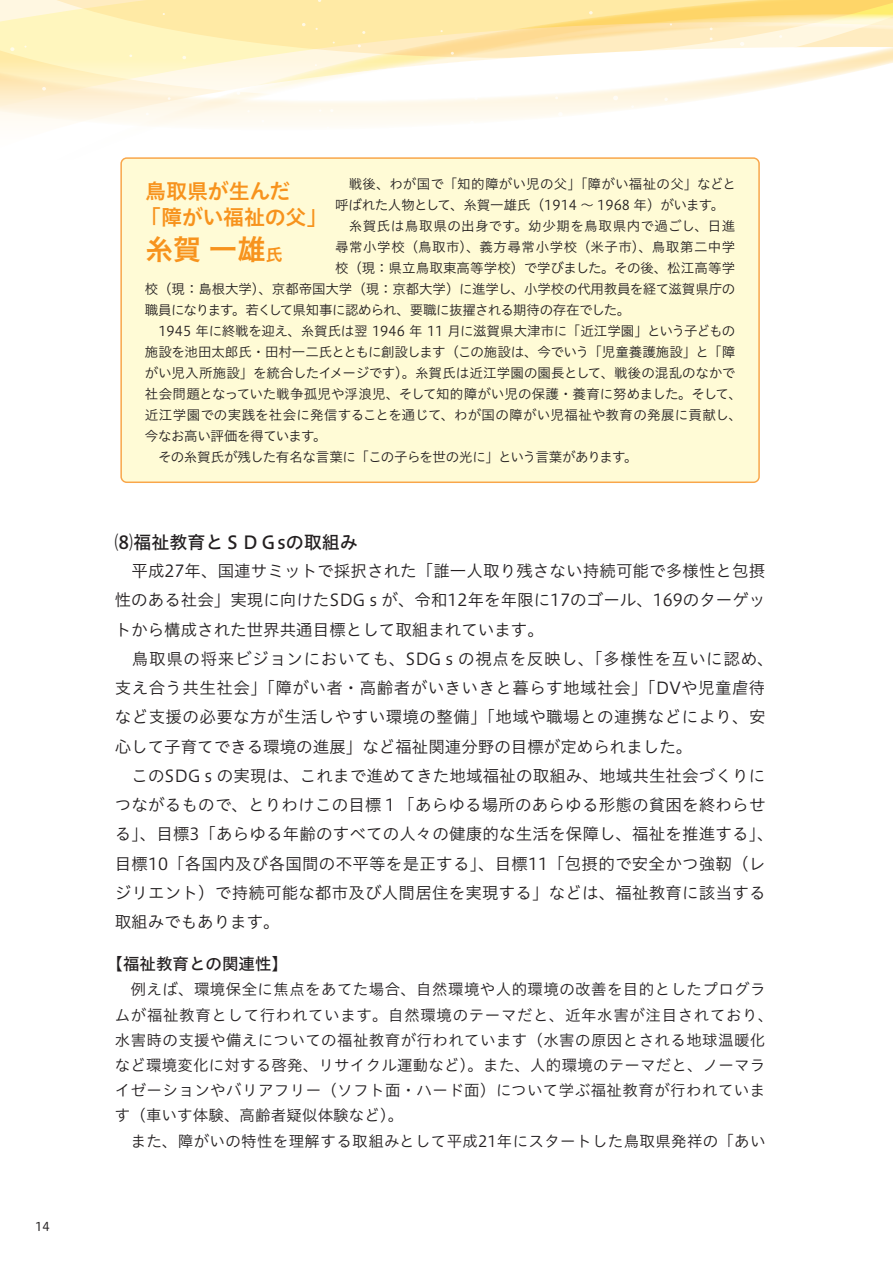
<style>
.page{position:relative;width:893px;height:1263px;background:#fff}
.page>*{position:absolute;margin:0;border:0;box-sizing:border-box;transform-origin:0 0}
.t1{font:28.5px "Hiragino UD Sans Std W6";color:#f7931d}
.t2{font:21px/25.5px "Hiragino UD Sans Std W6";letter-spacing:-.01em;color:#f7931d}
.t3{font:18px "Hiragino UD Sans Std W5";color:#231f20}
.t4{font:16.5px/29.2px "Hiragino UD Sans Std W3";letter-spacing:.01em;color:#231f20}
.t5{font:16.5px "Hiragino UD Sans Std W5";color:#231f20}
.t6{font:15.45px/25.2px "Hiragino UD Sans Std W3";letter-spacing:.03em;color:#231f20}
.t7{font:13.5px "Hiragino UD Sans Std W3";letter-spacing:-.005em;color:#231f20}
.t8{font:13.5px "Hiragino UD Sans Std W3";letter-spacing:.015em;color:#231f20}
.t9{font:13.5px "Hiragino UD Sans Std W3";letter-spacing:-.05em;color:#231f20}
.t10{font:13.5px "Hiragino UD Sans Std W3";letter-spacing:-.025em;color:#231f20}
.t11{font:13.5px "Hiragino UD Sans Std W3";letter-spacing:.02em;color:#231f20}
.t12{font:13.5px "Hiragino UD Sans Std W3";letter-spacing:.04em;color:#231f20}
.t13{font:13.5px "Hiragino UD Sans Std W3";letter-spacing:.035em;color:#231f20}
.t14{font:13.5px "Hiragino UD Sans Std W3";letter-spacing:-.03em;color:#231f20}
.t15{font:12px "Hiragino UD Sans R Std W4";color:#231f20}
.s1{font-size:17.1px}
</style>
<div class="page">
<svg style="left:0;top:0;width:893px;height:60px;background:#feedad"></svg>
<svg style="left:10px;top:47px;width:4px;height:4px"></svg>
<svg style="left:302px;top:23px;width:4px;height:3px"></svg>
<svg style="left:436px;top:11px;width:457px;height:49px"></svg>
<svg style="left:182px;top:56px;width:4px;height:3px"></svg>
<svg style="left:0;top:60px;width:893px;height:65px"></svg>
<div style="left:120px;top:157px;width:640px;height:326px;background:#fffbd6"></div>
<p class="t15" style="left:35px;top:1217px;width:16px">14</p>
<p class="t11" style="left:335px;top:174px;width:402px">　戦後、わが国で「知的障がい児の父」「障がい福祉の父」などと</p>
<p class="t7" style="left:335px;top:195px;width:391px">呼ばれた人物として、糸賀一雄氏（1914 ～ 1968 年）がいます。</p>
<p class="t13" style="left:335px;top:216px;width:401px">　糸賀氏は鳥取県の出身です。幼少期を鳥取県内で過ごし、日進</p>
<p class="t12" style="left:335px;top:237px;width:402px">尋常小学校（鳥取市）、義方尋常小学校（米子市）、鳥取第二中学</p>
<p class="t7" style="left:335px;top:258px;width:401px">校（現：県立鳥取東高等学校）で学びました。その後、松江高等学</p>
<p class="t7" style="left:145px;top:279px;width:592px">校（現：島根大学）、京都帝国大学（現：京都大学）に進学し、小学校の代用教員を経て滋賀県庁の</p>
<p class="t9" style="left:145px;top:300px;width:487px">職員になります。若くして県知事に認められ、要職に抜擢される期待の存在でした。</p>
<p class="t7" style="left:145px;top:321px;width:592px">　1945 年に終戦を迎え、糸賀氏は翌 1946 年 11 月に滋賀県大津市に「近江学園」という子どもの</p>
<p class="t7" style="left:145px;top:342px;width:592px">施設を池田太郎氏・田村一二氏とともに創設します（この施設は、今でいう「児童養護施設」と「障</p>
<p class="t7" style="left:145px;top:363px;width:592px">がい児入所施設」を統合したイメージです）。糸賀氏は近江学園の園長として、戦後の混乱のなかで</p>
<p class="t7" style="left:145px;top:384px;width:598px">社会問題となっていた戦争孤児や浮浪児、そして知的障がい児の保護・養育に努めました。そして、</p>
<p class="t8" style="left:145px;top:405px;width:598px">近江学園での実践を社会に発信することを通じて、わが国の障がい児福祉や教育の発展に貢献し、</p>
<p class="t14" style="left:145px;top:426px;width:183px">今なお高い評価を得ています。</p>
<p class="t10" style="left:145px;top:447px;width:494px">　その糸賀氏が残した有名な言葉に「この子らを世の光に」という言葉があります。</p>
<p class="t2" style="left:140px;top:177px;width:189px">鳥取県が生んだ<br>「障がい福祉の父」</p>
<p class="t1" style="left:145px;top:227px;width:140px">糸賀 一雄<span class="s1">氏</span></p>
<p class="t3" style="left:115px;top:529px;width:245px">⑻福祉教育とＳＤＧsの取組み</p>
<p class="t4" style="left:115px;top:555px;width:652px;text-align:justify">　平成27年、国連サミットで採択された「誰一人取り残さない持続可能で多様性と包摂性のある社会」実現に向けたSDGｓが、令和12年を年限に17のゴール、169のターゲットから構成された世界共通目標として取組まれています。</p>
<p class="t4" style="left:115px;top:643px;width:660px">　鳥取県の将来ビジョンにおいても、SDGｓの視点を反映し、「多様性を互いに認め、支え合う共生社会」「障がい者・高齢者がいきいきと暮らす地域社会」「DVや児童虐待など支援の必要な方が生活しやすい環境の整備」「地域や職場との連携などにより、安心して子育てできる環境の進展」など福祉関連分野の目標が定められました。</p>
<p class="t4" style="left:115px;top:760px;width:660px">　このSDGｓの実現は、これまで進めてきた地域福祉の取組み、地域共生社会づくりにつながるもので、とりわけこの目標１「あらゆる場所のあらゆる形態の貧困を終わらせる」、目標3「あらゆる年齢のすべての人々の健康的な生活を保障し、福祉を推進する」、目標10「各国内及び各国間の不平等を是正する」、目標11「包摂的で安全かつ強靭（レジリエント）で持続可能な都市及び人間居住を実現する」などは、福祉教育に該当する取組みでもあります。</p>
<p class="t5" style="left:107px;top:951px;width:183px">【福祉教育との関連性】</p>
<p class="t6" style="left:115px;top:976px;width:660px">　例えば、環境保全に焦点をあてた場合、自然環境や人的環境の改善を目的としたプログラムが福祉教育として行われています。自然環境のテーマだと、近年水害が注目されており、水害時の支援や備えについての福祉教育が行われています（水害の原因とされる地球温暖化など環境変化に対する啓発、リサイクル運動など）。また、人的環境のテーマだと、ノーマライゼーションやバリアフリー（ソフト面・ハード面）について学ぶ福祉教育が行われています（車いす体験、高齢者疑似体験など）。</p>
<p class="t6" style="left:115px;top:1127px;width:652px">　また、障がいの特性を理解する取組みとして平成21年にスタートした鳥取県発祥の「あい</p>
</div>
